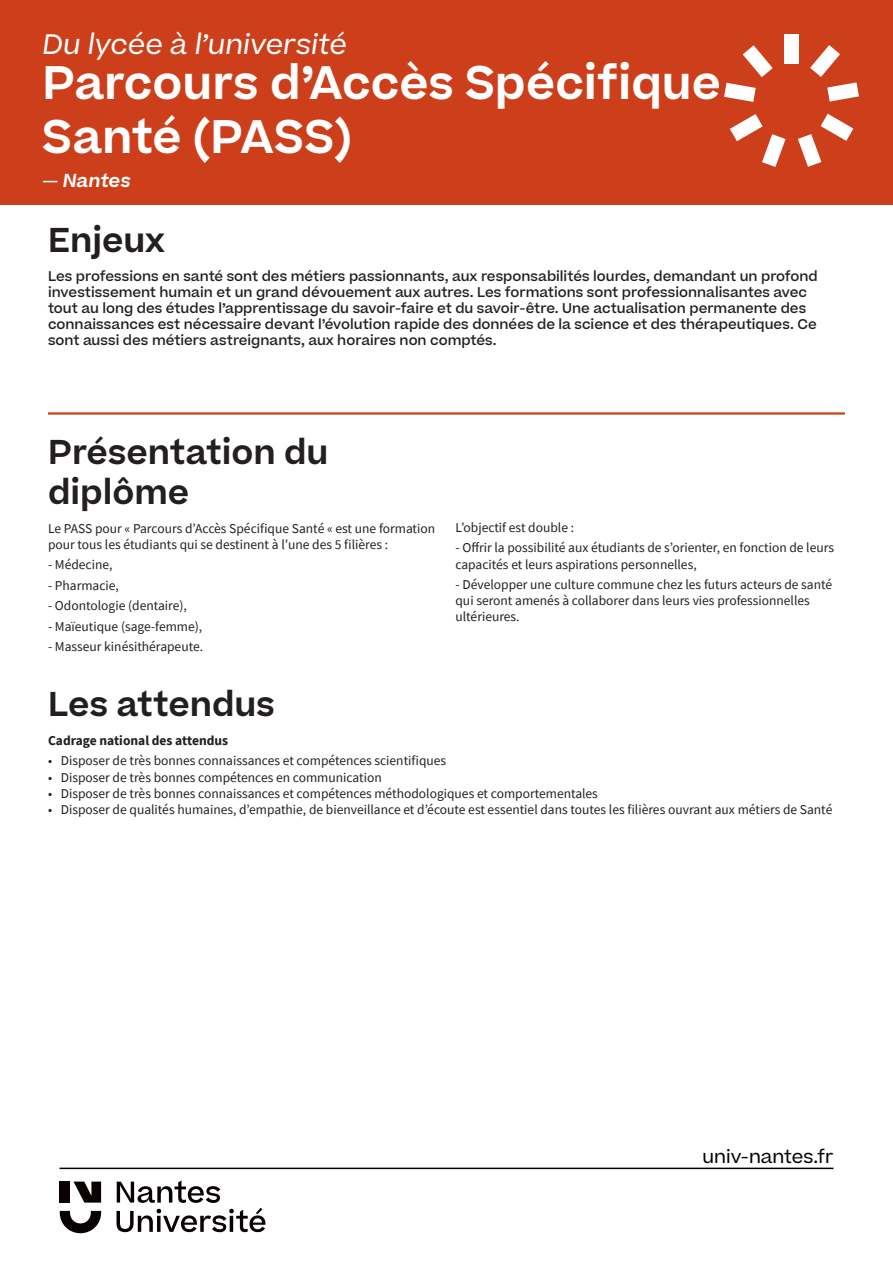
<style>
.page{position:relative;width:893px;height:1263px;background:#fff}
.page>*{position:absolute;margin:0;border:0;box-sizing:border-box;transform-origin:0 0}
.Titre_2{font:600 45px/54px "Beatrice";color:#fff}
.Titre{font:600 33px/39.6px "Beatrice";color:#231f20}
.Titre_2-2{font:italic 27px "Beatrice";color:#fff}
.t1{font:18px "Beatrice";color:#000}
.Titre_2-3{font:italic 600 18px "Beatrice";letter-spacing:-.005em;color:#fff}
.info{font:13.5px/16.2px "Source Sans Pro";color:#231f20}
.verbatim{font:500 13.5px/16.2px "Beatrice";color:#231f20}
.info-2{font:700 13.5px "Source Sans Pro";color:#231f20}
</style>
<div class="page">
<div style="left:0;top:0;width:893px;height:204px;background:#cd3f1a"></div>
<div style="left:784px;top:34px;width:14px;height:30px;background:#fff"></div>
<svg style="left:743px;top:45px;width:30px;height:32px"></svg>
<svg style="left:724px;top:83px;width:32px;height:19px"></svg>
<svg style="left:730px;top:114px;width:55px;height:53px"></svg>
<svg style="left:798px;top:114px;width:55px;height:53px"></svg>
<svg style="left:810px;top:45px;width:49px;height:57px"></svg>
<hr style="left:48px;top:412px;width:797px;height:3px;background:#cd3f1a">
<hr style="left:60px;top:1167px;width:773px;height:2px;background:#000">
<svg style="left:116px;top:1180px;width:149px;height:52px"></svg>
<svg style="left:60px;top:1211px;width:41px;height:22px"></svg>
<svg style="left:74px;top:1181px;width:27px;height:21px"></svg>
<div style="left:60px;top:1181px;width:10px;height:21px;background:#080302"></div>
<p class="Titre_2-2" style="left:43px;top:26px;width:306px">Du lycée à l’université</p>
<p class="Titre_2" style="left:43px;top:56px;width:680px">Parcours d’Accès Spécifique<br>Santé (PASS)</p>
<p class="Titre_2-3" style="left:43px;top:169px;width:90px">— Nantes</p>
<p class="Titre" style="left:48px;top:220px;width:118px">Enjeux</p>
<p class="verbatim" style="left:48px;top:268px;width:771px">Les professions en santé sont des métiers passionnants, aux responsabilités lourdes, demandant un profond investissement humain et un grand dévouement aux autres. Les formations sont professionnalisantes avec tout au long des études l’apprentissage du savoir-faire et du savoir-être. Une actualisation permanente des connaissances est nécessaire devant l’évolution rapide des données de la science et des thérapeutiques. Ce sont aussi des métiers astreignants, aux horaires non comptés.</p>
<p class="Titre" style="left:48px;top:432px;width:282px">Présentation du diplôme</p>
<p class="info" style="left:48px;top:520px;width:389px">Le PASS pour « Parcours d’Accès Spécifique Santé « est une formation pour tous les étudiants qui se destinent à l’une des 5 filières :</p>
<p class="info" style="left:48px;top:557px;width:66px">- Médecine,</p>
<p class="info" style="left:48px;top:577px;width:72px">- Pharmacie,</p>
<p class="info" style="left:48px;top:597px;width:140px">- Odontologie (dentaire),</p>
<p class="info" style="left:48px;top:618px;width:156px">- Maïeutique (sage-femme),</p>
<p class="info" style="left:48px;top:638px;width:157px">- Masseur kinésithérapeute.</p>
<p class="info" style="left:455px;top:519px;width:120px">L’objectif est double :</p>
<p class="info" style="left:455px;top:540px;width:380px">- Offrir la possibilité aux étudiants de s’orienter, en fonction de leurs capacités et leurs aspirations personnelles,</p>
<p class="info" style="left:455px;top:576px;width:378px">- Développer une culture commune chez les futurs acteurs de santé qui seront amenés à collaborer dans leurs vies professionnelles ultérieures.</p>
<p class="Titre" style="left:48px;top:684px;width:228px">Les attendus</p>
<p class="info-2" style="left:48px;top:731px;width:182px">Cadrage national des attendus</p>
<p class="info" style="left:48px;top:753px;width:400px">• Disposer de très bonnes connaissances et compétences scientifiques</p>
<p class="info" style="left:48px;top:769px;width:335px">• Disposer de très bonnes compétences en communication</p>
<p class="info" style="left:48px;top:785px;width:551px">• Disposer de très bonnes connaissances et compétences méthodologiques et comportementales</p>
<p class="info" style="left:48px;top:801px;width:786px">• Disposer de qualités humaines, d’empathie, de bienveillance et d’écoute est essentiel dans toutes les filières ouvrant aux métiers de Santé</p>
<h3 class="t1" style="left:702px;top:1144px;width:132px">univ-nantes.fr</h3>
</div>
